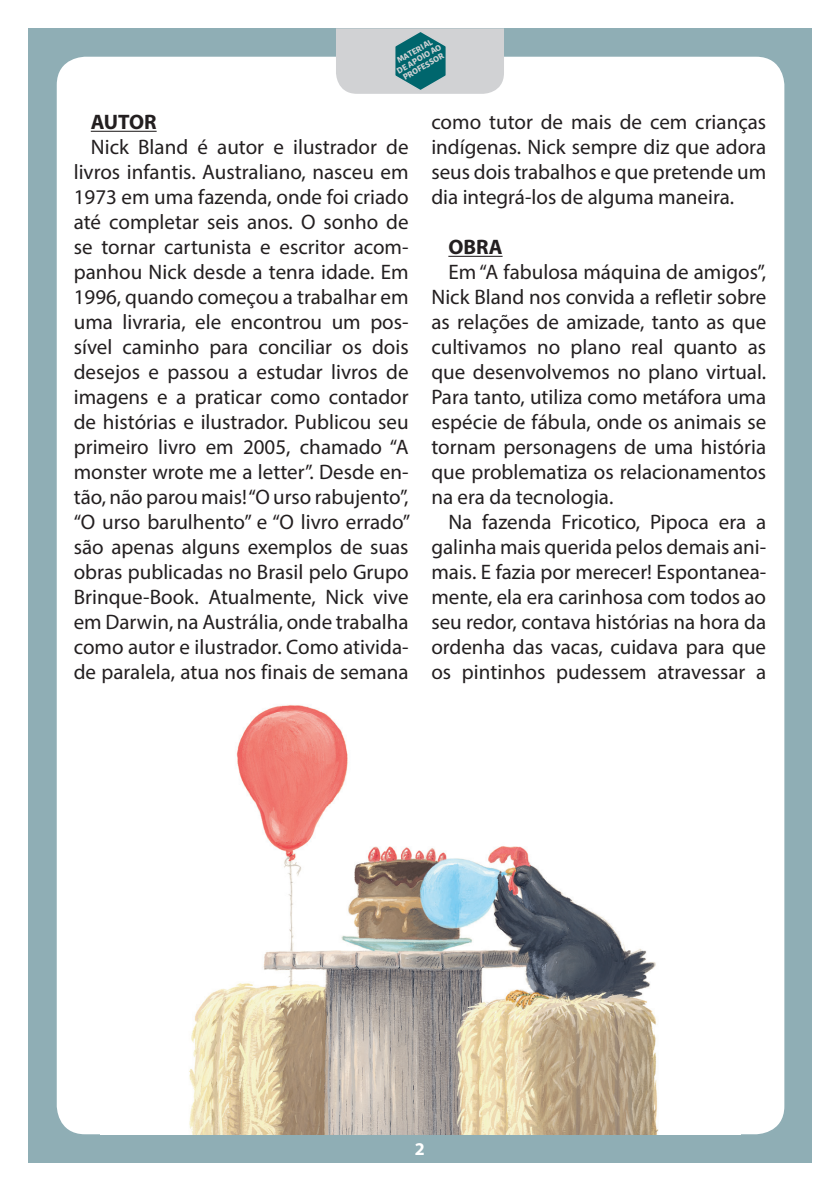
<style>
.page{position:relative;width:840px;height:1191px;background:#fff}
.page>*{position:absolute;margin:0;border:0;box-sizing:border-box;transform-origin:0 0}
.texto{font:21px/25px "Myriad Pro";color:#231f20;text-align:justify}
.Titulo_1{font:700 21px "Myriad Pro";color:#231f20}
.texto-2{font:700 18px "Myriad Pro";color:#fff}
.t1{font:800 8.8px/8.8px "Alegreya Sans";color:#d1d2d4;text-align:center}
</style>
<div class="page">
<div style="left:28px;top:28px;width:783px;height:1134px;background:#8faeb5"></div>
<div style="left:57px;top:57px;width:726px;height:1077px;background:#fff;border-radius:28px"></div>
<svg style="left:336px;top:28px;width:167px;height:66px;background:#a8bdc0"></svg>
<hr style="left:91px;top:131px;width:65px;height:1px;background:#231f20">
<hr style="left:448px;top:256px;width:54px;height:1px;background:#231f20">
<img style="left:189px;top:705px;width:470px;height:429px">
<p class="t1" style="left:390px;top:59px;width:51px;rotate:-30deg">MATERIAL<br>DE APOIO AO<br>PROFESSOR</p>
<p class="Titulo_1" style="left:91px;top:108px;width:67px">AUTOR</p>
<p class="texto" style="left:74px;top:134px;width:338px;text-indent:17px">Nick Bland é autor e ilustrador de livros infantis. Australiano, nasceu em 1973 em uma fazenda, onde foi criado até completar seis anos. O sonho de se tornar cartunista e escritor acom&shy;panhou Nick desde a tenra idade. Em 1996, quando começou a trabalhar em uma livraria, ele encontrou um pos&shy;sível caminho para conciliar os dois desejos e passou a estudar livros de imagens e a praticar como contador de histórias e ilustrador. Publicou seu primeiro livro em 2005, chamado “A monster wrote me a letter”. Desde en&shy;tão, não parou mais! “O urso rabujento”, “O urso barulhento” e “O livro errado” são apenas alguns exemplos de suas obras publicadas no Brasil pelo Grupo Brinque-Book. Atualmente, Nick vive em Darwin, na Austrália, onde trabalha como autor e ilustrador. Como ativida&shy;de paralela, atua nos finais de semana</p>
<p class="texto" style="left:431px;top:109px;width:336px">como tutor de mais de cem crianças indígenas. Nick sempre diz que adora seus dois trabalhos e que pretende um dia integrá-los de alguma maneira.</p>
<p class="Titulo_1" style="left:448px;top:233px;width:56px">OBRA</p>
<p class="texto" style="left:431px;top:259px;width:336px;text-indent:17px">Em “A fabulosa máquina de amigos”, Nick Bland nos convida a refletir sobre as relações de amizade, tanto as que cultivamos no plano real quanto as que desenvolvemos no plano virtual.<br>Para tanto, utiliza como metáfora uma espécie de fábula, onde os animais se tornam personagens de uma história que problematiza os relacionamentos na era da tecnologia.</p>
<p class="texto" style="left:431px;top:509px;width:336px;text-indent:17px">Na fazenda Fricotico, Pipoca era a galinha mais querida pelos demais ani&shy;mais. E fazia por merecer! Espontanea&shy;mente, ela era carinhosa com todos ao seu redor, contava histórias na hora da ordenha das vacas, cuidava para que os pintinhos pudessem atravessar a</p>
<p class="texto-2" style="left:415px;top:1137px;width:20px">22</p>
</div>
